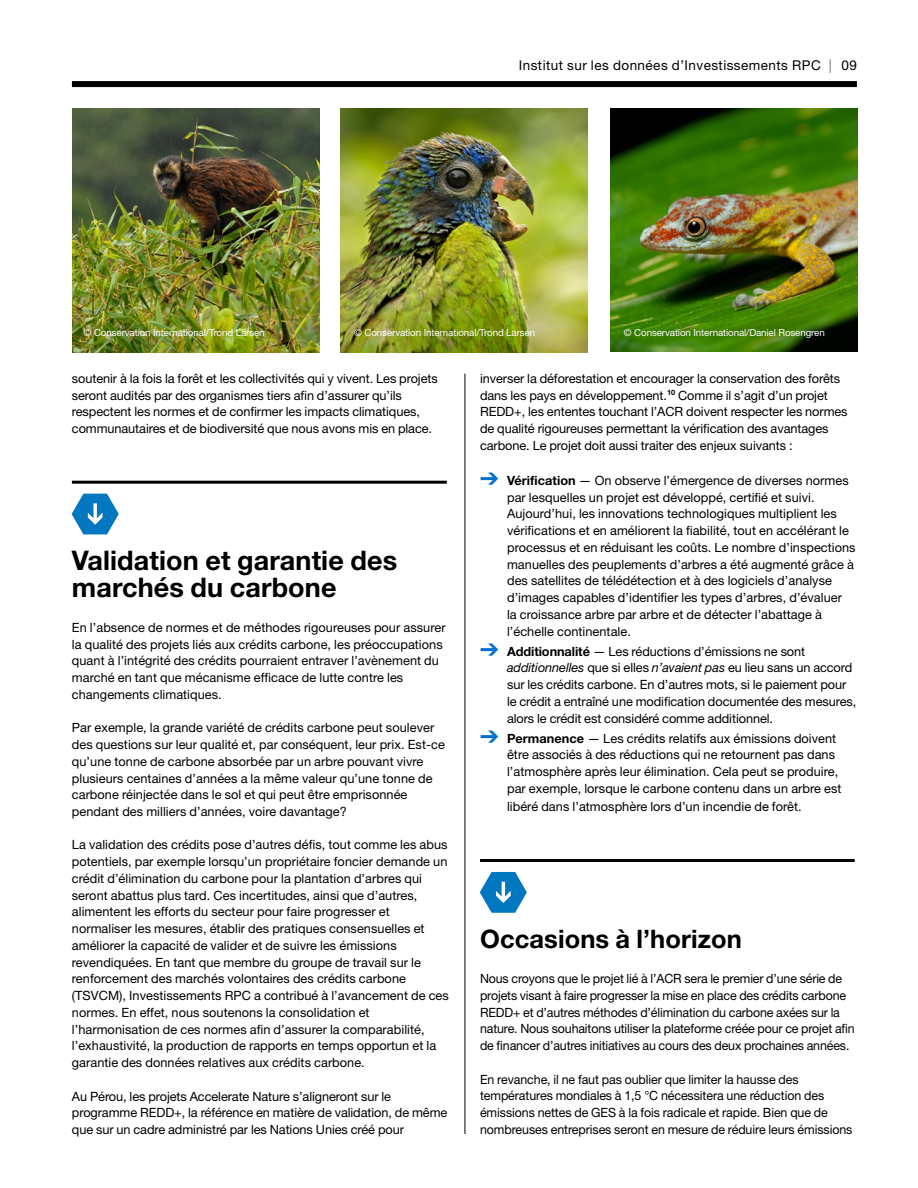
<style>
.page{position:relative;width:918px;height:1188px;background:#fff}
.page>*{position:absolute;margin:0;border:0;box-sizing:border-box;transform-origin:0 0}
.CPP_Body_text_2_less{font:700 27px/27.3px "Helvetica Neue LT Pro";letter-spacing:.005em;color:#000}
.CPP_Body_text_2_less-2{font:700 25.5px "Helvetica Neue LT Pro";letter-spacing:.005em;color:#000}
.t1{font:13.5px "Helvetica Neue LT Pro";letter-spacing:.035em;color:#000}
.CPP_Body_text_2_less-3{font:12.75px/16.8px "Helvetica Neue LT Pro";letter-spacing:.005em;color:#000}
.t2{font:9.75px "Helvetica Neue LT Pro";letter-spacing:-.01em;color:#fff}
.s1{color:#686c75}
.s2{color:#0070ce}
.s3{font-weight:700}
.s4{font-style:italic}
</style>
<div class="page">
<hr style="left:465px;top:374px;width:1px;height:760px;background:#000">
<hr style="left:72px;top:481px;width:375px;height:3px;background:#000">
<svg style="left:72px;top:494px;width:47px;height:40px"></svg>
<img style="left:72px;top:108px;width:247px;height:244px">
<img style="left:340px;top:108px;width:248px;height:244px">
<img style="left:610px;top:108px;width:248px;height:244px">
<hr style="left:480px;top:859px;width:375px;height:3px;background:#000">
<svg style="left:480px;top:872px;width:47px;height:41px"></svg>
<div style="left:72px;top:81px;width:785px;height:6px;background:#000"></div>
<p class="t1" style="left:519px;top:57px;width:340px">Institut sur les données d’Investissements RPC <span class="s1">|</span> 09</p>
<p class="t2" style="left:84px;top:327px;width:183px">© Conservation International/Trond Larsen</p>
<p class="t2" style="left:354px;top:327px;width:183px">© Conservation International/Trond Larsen</p>
<p class="t2" style="left:624px;top:327px;width:202px">© Conservation International/Daniel Rosengren</p>
<p class="CPP_Body_text_2_less-3" style="left:480px;top:370px;width:369px">inverser la déforestation et encourager la conservation des forêts dans les pays en développement.<sup>10</sup> Comme il s’agit d’un projet REDD+, les ententes touchant l’ACR doivent respecter les normes de qualité rigoureuses permettant la vérification des avantages carbone. Le projet doit aussi traiter des enjeux suivants :</p>
<p class="CPP_Body_text_2_less-3" style="left:507px;top:472px;width:350px;text-indent:-27px"><span class="s2">➔</span> <span class="s3">Vérification</span> — On observe l’émergence de diverses normes par lesquelles un projet est développé, certifié et suivi.<br>Aujourd’hui, les innovations technologiques multiplient les vérifications et en améliorent la fiabilité, tout en accélérant le processus et en réduisant les coûts. Le nombre d’inspections manuelles des peuplements d’arbres a été augmenté grâce à des satellites de télédétection et à des logiciels d’analyse d’images capables d’identifier les types d’arbres, d’évaluer<br>la croissance arbre par arbre et de détecter l’abattage à l’échelle continentale.</p>
<p class="CPP_Body_text_2_less-3" style="left:507px;top:642px;width:351px;text-indent:-27px"><span class="s2">➔</span> <span class="s3">Additionnalité</span> — Les réductions d’émissions ne sont <span class="s4">additionnelles</span> que si elles <span class="s4">n’avaient pas</span> eu lieu sans un accord sur les crédits carbone. En d’autres mots, si le paiement pour le crédit a entraîné une modification documentée des mesures, alors le crédit est considéré comme additionnel.</p>
<p class="CPP_Body_text_2_less-3" style="left:507px;top:729px;width:336px;text-indent:-27px"><span class="s2">➔</span> <span class="s3">Permanence</span> — Les crédits relatifs aux émissions doivent être associés à des réductions qui ne retournent pas dans l’atmosphère après leur élimination. Cela peut se produire, par exemple, lorsque le carbone contenu dans un arbre est</p>
<p class="CPP_Body_text_2_less-3" style="left:507px;top:798px;width:296px">libéré dans l’atmosphère lors d’un incendie de forêt.</p>
<p class="CPP_Body_text_2_less-3" style="left:72px;top:370px;width:367px">soutenir à la fois la forêt et les collectivités qui y vivent. Les projets seront audités par des organismes tiers afin d’assurer qu’ils respectent les normes et de confirmer les impacts climatiques, communautaires et de biodiversité que nous avons mis en place.</p>
<p class="CPP_Body_text_2_less" style="left:72px;top:546px;width:327px">Validation et garantie des marchés du carbone</p>
<p class="CPP_Body_text_2_less-3" style="left:72px;top:619px;width:375px">En l’absence de normes et de méthodes rigoureuses pour assurer la qualité des projets liés aux crédits carbone, les préoccupations quant à l’intégrité des crédits pourraient entraver l’avènement du marché en tant que mécanisme efficace de lutte contre les changements climatiques.</p>
<p class="CPP_Body_text_2_less-3" style="left:72px;top:719px;width:374px">Par exemple, la grande variété de crédits carbone peut soulever des questions sur leur qualité et, par conséquent, leur prix. Est-ce qu’une tonne de carbone absorbée par un arbre pouvant vivre plusieurs centaines d’années a la même valeur qu’une tonne de carbone réinjectée dans le sol et qui peut être emprisonnée pendant des milliers d’années, voire davantage?</p>
<p class="CPP_Body_text_2_less-3" style="left:72px;top:836px;width:379px">La validation des crédits pose d’autres défis, tout comme les abus potentiels, par exemple lorsqu’un propriétaire foncier demande un crédit d’élimination du carbone pour la plantation d’arbres qui seront abattus plus tard. Ces incertitudes, ainsi que d’autres, alimentent les efforts du secteur pour faire progresser et normaliser les mesures, établir des pratiques consensuelles et améliorer la capacité de valider et de suivre les émissions revendiquées. En tant que membre du groupe de travail sur le renforcement des marchés volontaires des crédits carbone (TSVCM), Investissements RPC a contribué à l’avancement de ces normes. En effet, nous soutenons la consolidation et l’harmonisation de ces normes afin d’assurer la comparabilité, l’exhaustivité, la production de rapports en temps opportun et la garantie des données relatives aux crédits carbone.</p>
<p class="CPP_Body_text_2_less-3" style="left:72px;top:1087px;width:377px">Au Pérou, les projets Accelerate Nature s’aligneront sur le programme REDD+, la référence en matière de validation, de même que sur un cadre administré par les Nations Unies créé pour</p>
<p class="CPP_Body_text_2_less-2" style="left:480px;top:923px;width:263px">Occasions à l’horizon</p>
<p class="CPP_Body_text_2_less-3" style="left:480px;top:970px;width:376px">Nous croyons que le projet lié à l’ACR sera le premier d’une série de projets visant à faire progresser la mise en place des crédits carbone REDD+ et d’autres méthodes d’élimination du carbone axées sur la nature. Nous souhaitons utiliser la plateforme créée pour ce projet afin de financer d’autres initiatives au cours des deux prochaines années.</p>
<p class="CPP_Body_text_2_less-3" style="left:480px;top:1070px;width:374px">En revanche, il ne faut pas oublier que limiter la hausse des températures mondiales à 1,5 °C nécessitera une réduction des émissions nettes de GES à la fois radicale et rapide. Bien que de nombreuses entreprises seront en mesure de réduire leurs émissions</p>
</div>
